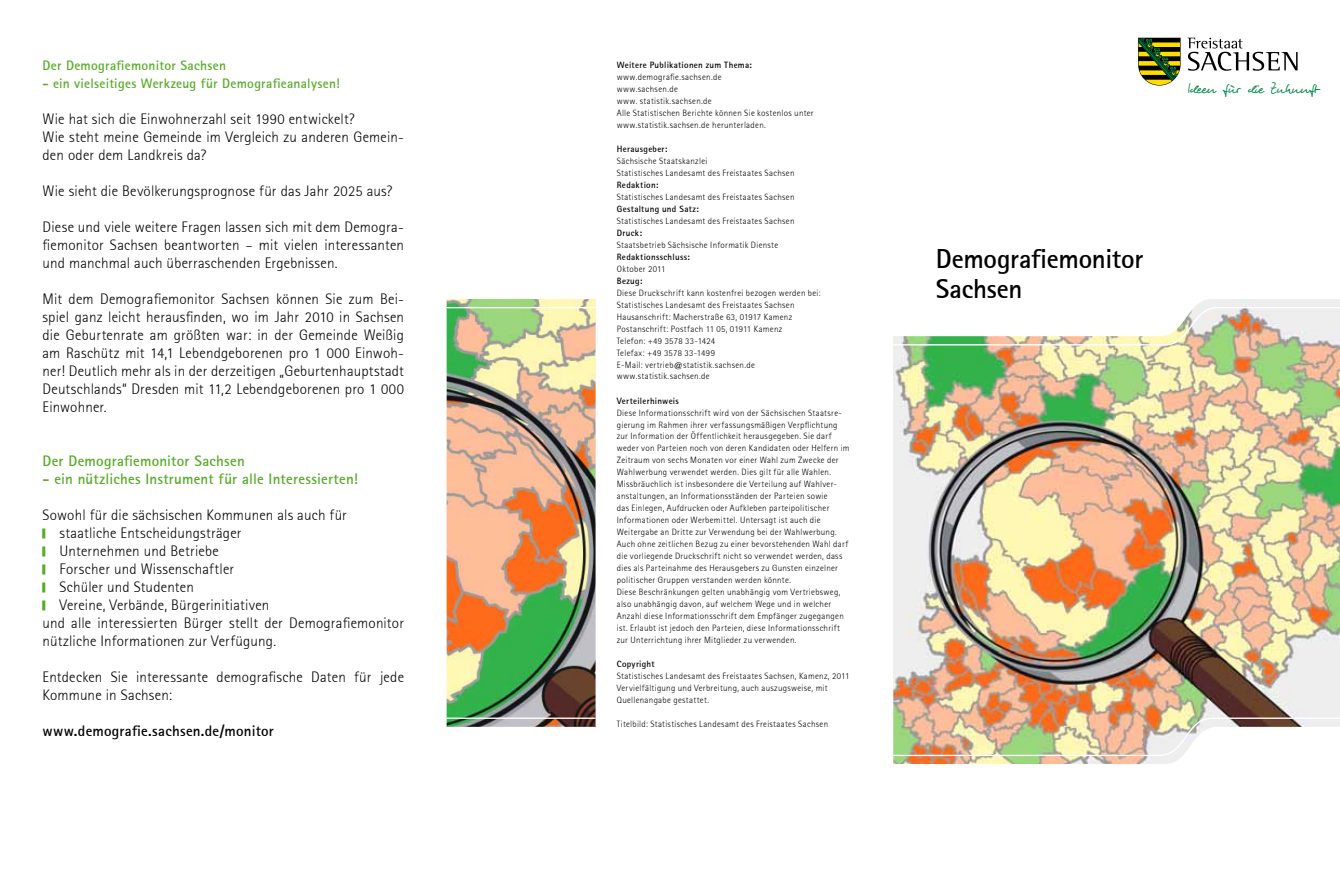
<style>
.page{position:relative;width:1340px;height:893px;background:#fff}
.page>*{position:absolute;margin:0;border:0;box-sizing:border-box;transform-origin:0 0}
.t1{font:700 27px/29.7px "Rotis Sans Serif";letter-spacing:-.01em;color:#000}
.t2{font:300 15px/18px "Rotis Sans Serif";letter-spacing:.015em;color:#000}
.t3{font:700 15px "Rotis Sans Serif";letter-spacing:.015em;color:#57ab27}
.t4{font:700 15px "Rotis Sans Serif";letter-spacing:.015em;color:#000}
.t5{font:15px "Wocframs";color:#008947}
.t6{font:700 13.5px "Rotis Sans Serif";letter-spacing:.02em;color:#57ab27}
.t7{font:300 9px/12px "Rotis Sans Serif";letter-spacing:.035em;color:#000}
.t8{font:700 9px "Rotis Sans Serif";letter-spacing:.03em;color:#000}
.s1{font-family:"Arial";font-weight:400;font-size:8.25px;color:#57ab27}
</style>
<div class="page">
<img style="left:446px;top:299px;width:149px;height:428px">
<hr style="left:446px;top:307px;width:149px;height:1px;background:#fff">
<hr style="left:446px;top:717px;width:149px;height:2px;background:#fff">
<img style="left:893px;top:346px;width:446px;height:371px">
<img style="left:893px;top:717px;width:446px;height:48px">
<svg style="left:893px;top:299px;width:446px;height:47px"></svg>
<svg style="left:1188px;top:38px;width:109px;height:33px"></svg>
<svg style="left:1138px;top:38px;width:42px;height:48px;background:#697023"></svg>
<h3 class="t6" style="left:43px;top:57px;width:185px">Der Demografiemonitor Sachsen</h3>
<h3 class="t6" style="left:43px;top:75px;width:299px">- ein vielseitiges Werkzeug für Demografieanalysen!</h3>
<h2 class="t2" style="left:43px;top:110px;width:363px">Wie hat sich die Einwohnerzahl seit 1990 entwickelt?<br>Wie steht meine Gemeinde im Vergleich zu anderen Gemein&shy;den oder dem Landkreis da?</h2>
<h2 class="t2" style="left:43px;top:182px;width:351px">Wie sieht die Bevölkerungsprognose für das Jahr 2025 aus?</h2>
<h2 class="t2" style="left:43px;top:218px;width:363px;text-align:justify">Diese und viele weitere Fragen lassen sich mit dem Demogra&shy;fiemonitor Sachsen beantworten – mit vielen interessanten und manchmal auch überraschenden Ergebnissen.</h2>
<p class="t2" style="left:43px;top:290px;width:363px;text-align:justify">Mit dem Demografiemonitor Sachsen können Sie zum Bei&shy;spiel ganz leicht herausfinden, wo im Jahr 2010 in Sachsen die Geburtenrate am größten war: in der Gemeinde Weißig am Raschütz mit 14,1 Lebendgeborenen pro 1 000 Einwoh&shy;ner! Deutlich mehr als in der derzeitigen „Geburtenhauptstadt Deutschlands“ Dresden mit 11,2 Lebendgeborenen pro 1 000<br>Einwohner.</p>
<h2 class="t3" style="left:43px;top:451px;width:204px">Der Demografiemonitor Sachsen</h2>
<h2 class="t3" style="left:43px;top:469px;width:317px">- ein nützliches Instrument für alle Interessierten!</h2>
<p class="t2" style="left:43px;top:506px;width:363px">Sowohl für die sächsischen Kommunen als auch für<br><span class="s1">▌</span> staatliche Entscheidungsträger<br><span class="s1">▌</span> Unternehmen und Betriebe<br><span class="s1">▌</span> Forscher und Wissenschaftler<br><span class="s1">▌</span> Schüler und Studenten<br><span class="s1">▌</span> Vereine, Verbände, Bürgerinitiativen<br>und alle interessierten Bürger stellt der Demografiemonitor nützliche Informationen zur Verfügung.</p>
<h2 class="t2" style="left:43px;top:668px;width:363px">Entdecken Sie interessante demografische Daten für jede<br>Kommune in Sachsen:</h2>
<h2 class="t4" style="left:43px;top:721px;width:233px">www.demografie.sachsen.de/monitor</h2>
<p class="t8" style="left:617px;top:59px;width:137px">Weitere Publikationen zum Thema:</p>
<p class="t7" style="left:617px;top:71px;width:198px">www.demografie.sachsen.de<br>www.sachsen.de<br>www. statistik.sachsen.de<br>Alle Statistischen Berichte können Sie kostenlos unter www.statistik.sachsen.de herunterladen.</p>
<p class="t8" style="left:617px;top:143px;width:52px">Herausgeber:</p>
<p class="t7" style="left:617px;top:154px;width:179px">Sächsische Staatskanzlei<br>Statistisches Landesamt des Freistaates Sachsen</p>
<p class="t8" style="left:617px;top:179px;width:43px">Redaktion:</p>
<p class="t7" style="left:617px;top:190px;width:179px">Statistisches Landesamt des Freistaates Sachsen</p>
<p class="t8" style="left:617px;top:203px;width:83px">Gestaltung und Satz:</p>
<p class="t7" style="left:617px;top:214px;width:179px">Statistisches Landesamt des Freistaates Sachsen</p>
<p class="t8" style="left:617px;top:227px;width:27px">Druck:</p>
<p class="t7" style="left:617px;top:238px;width:163px">Staatsbetrieb Sächsische Informatik Dienste</p>
<p class="t8" style="left:617px;top:251px;width:75px">Redaktionsschluss:</p>
<p class="t7" style="left:617px;top:262px;width:50px">Oktober 2011</p>
<p class="t8" style="left:617px;top:275px;width:27px">Bezug:</p>
<p class="t7" style="left:617px;top:286px;width:205px">Diese Druckschrift kann kostenfrei bezogen werden bei:<br>Statistisches Landesamt des Freistaates Sachsen Hausanschrift: Macherstraße 63, 01917 Kamenz Postanschrift: Postfach 11 05, 01911 Kamenz<br>Telefon: +49 3578 33-1424<br>Telefax: +49 3578 33-1499<br>E-Mail: vertrieb@statistik.sachsen.de www.statistik.sachsen.de</p>
<p class="t8" style="left:617px;top:395px;width:63px">Verteilerhinweis</p>
<p class="t7" style="left:617px;top:406px;width:234px">Diese Informationsschrift wird von der Sächsischen Staatsre&shy;gierung im Rahmen ihrer verfassungsmäßigen Verpflichtung zur Information der Öffentlichkeit herausgegeben. Sie darf weder von Parteien noch von deren Kandidaten oder Helfern im Zeitraum von sechs Monaten vor einer Wahl zum Zwecke der Wahlwerbung verwendet werden. Dies gilt für alle Wahlen.<br>Missbräuchlich ist insbesondere die Verteilung auf Wahlver&shy;anstaltungen, an Informationsständen der Parteien sowie<br>das Einlegen, Aufdrucken oder Aufkleben parteipolitischer Informationen oder Werbemittel. Untersagt ist auch die Weitergabe an Dritte zur Verwendung bei der Wahlwerbung.<br>Auch ohne zeitlichen Bezug zu einer bevorstehenden Wahl darf die vorliegende Druckschrift nicht so verwendet werden, dass dies als Parteinahme des Herausgebers zu Gunsten einzelner politischer Gruppen verstanden werden könnte.<br>Diese Beschränkungen gelten unabhängig vom Vertriebsweg, also unabhängig davon, auf welchem Wege und in welcher Anzahl diese Informationsschrift dem Empfänger zugegangen ist. Erlaubt ist jedoch den Parteien, diese Informationsschrift zur Unterrichtung ihrer Mitglieder zu verwenden.</p>
<p class="t8" style="left:617px;top:658px;width:39px">Copyright</p>
<p class="t7" style="left:617px;top:670px;width:234px">Statistisches Landesamt des Freistaates Sachsen, Kamenz, 2011<br>Vervielfältigung und Verbreitung, auch auszugsweise, mit<br>Quellenangabe gestattet.</p>
<p class="t7" style="left:617px;top:718px;width:213px">Titelbild: Statistisches Landesamt des Freistaates Sachsen</p>
<h2 class="t5" style="left:1188px;top:78px;width:133px">Ideen für die Zukunft</h2>
<h1 class="t1" style="left:935px;top:243px;width:209px">Demografiemonitor<br>Sachsen</h1>
</div>
